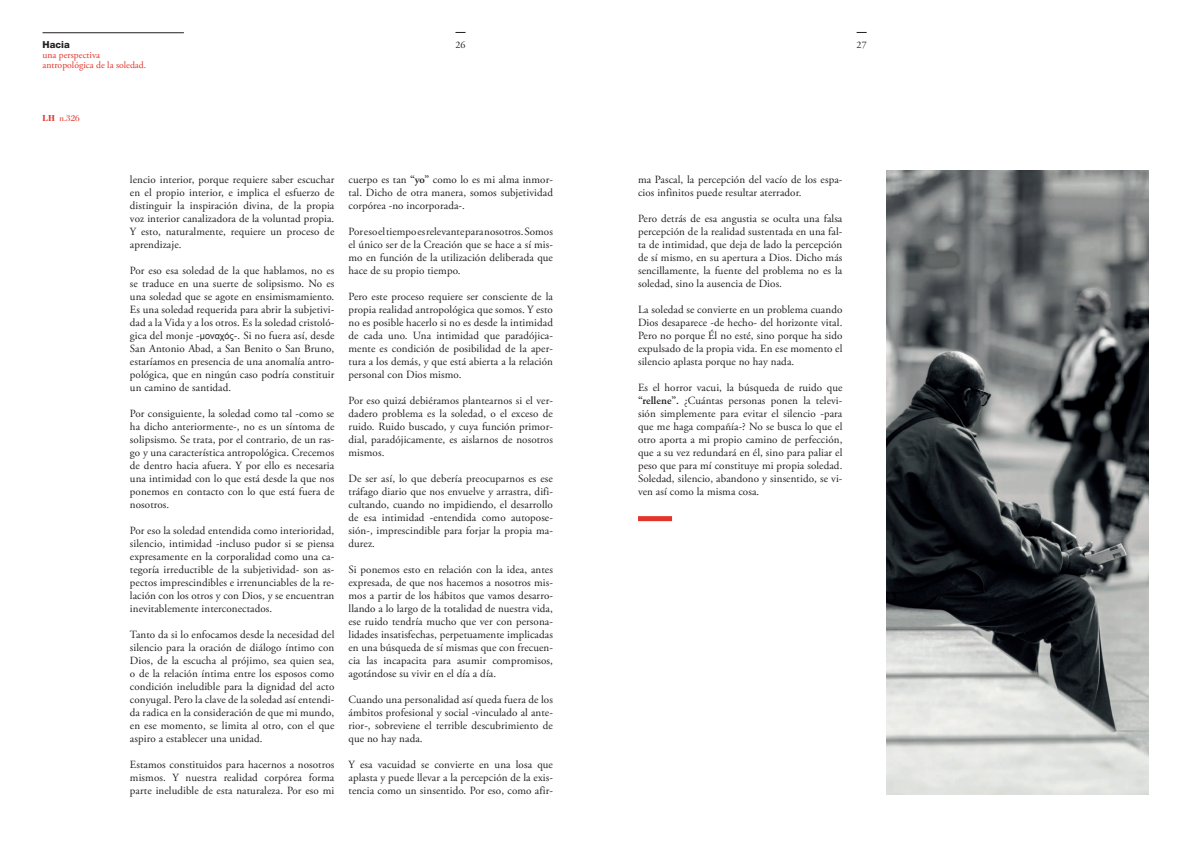
<style>
.page{position:relative;width:1191px;height:842px;background:#fff}
.page>*{position:absolute;margin:0;border:0;box-sizing:border-box;transform-origin:0 0}
.t1{font:11px/13px "Adobe Garamond Pro";letter-spacing:.01em;color:#231f20;text-align:justify}
.t2{font:10px "Adobe Garamond Pro";color:#231f20}
.t3{font:9.7px/10px "Adobe Garamond Pro";color:#e23429}
.t4{font:800 9.7px "Helvetica Neue LT Std";color:#231f20}
.t5{font:9px "Bodoni Std";color:#e23429}
.s1{font-weight:700}
.s2{font-family:"Arial";font-size:9px}
.s3{font-weight:600}
</style>
<div class="page">
<hr style="left:43px;top:33px;width:141px;height:1px;background:#231f20">
<img style="left:886px;top:170px;width:262px;height:624px">
<div style="left:638px;top:516px;width:34px;height:5px;background:#e23429"></div>
<p class="t4" style="left:43px;top:39px;width:29px">Hacia</p>
<p class="t3" style="left:43px;top:50px;width:105px">una perspectiva antropológica de la soledad.</p>
<p class="t5" style="left:43px;top:113px;width:39px"><span class="s1">LH</span> n.326</p>
<p class="t2" style="left:455px;top:39px;width:12px">26</p>
<p class="t2" style="left:856px;top:39px;width:12px">27</p>
<p class="t1" style="left:130px;top:173px;width:206px">lencio interior, porque requiere saber escuchar en el propio interior, e implica el esfuerzo de distinguir la inspiración divina, de la propia voz interior canalizadora de la voluntad propia.<br>Y esto, naturalmente, requiere un proceso de aprendizaje.</p>
<p class="t1" style="left:130px;top:264px;width:206px">Por eso esa soledad de la que hablamos, no es se traduce en una suerte de solipsismo. No es una soledad que se agote en ensimismamiento.<br>Es una soledad requerida para abrir la subjetivi&shy;dad a la Vida y a los otros. Es la soledad cristoló&shy;gica del monje -<span class="s2">μοναχός</span>-. Si no fuera así, desde San Antonio Abad, a San Benito o San Bruno, estaríamos en presencia de una anomalía antro&shy;pológica, que en ningún caso podría constituir un camino de santidad.</p>
<p class="t1" style="left:130px;top:407px;width:206px">Por consiguiente, la soledad como tal -como se ha dicho anteriormente-, no es un síntoma de solipsismo. Se trata, por el contrario, de un ras&shy;go y una característica antropológica. Crecemos de dentro hacia afuera. Y por ello es necesaria una intimidad con lo que está desde la que nos ponemos en contacto con lo que está fuera de nosotros.</p>
<p class="t1" style="left:130px;top:525px;width:206px">Por eso la soledad entendida como interioridad, silencio, intimidad -incluso pudor si se piensa expresamente en la corporalidad como una ca&shy;tegoría irreductible de la subjetividad- son as&shy;pectos imprescindibles e irrenunciables de la re&shy;lación con los otros y con Dios, y se encuentran inevitablemente interconectados.</p>
<p class="t1" style="left:130px;top:629px;width:206px">Tanto da si lo enfocamos desde la necesidad del silencio para la oración de diálogo íntimo con Dios, de la escucha al prójimo, sea quien sea, o de la relación íntima entre los esposos como condición ineludible para la dignidad del acto conyugal. Pero la clave de la soledad así entendi&shy;da radica en la consideración de que mi mundo, en ese momento, se limita al otro, con el que aspiro a establecer una unidad.</p>
<p class="t1" style="left:130px;top:759px;width:206px">Estamos constituidos para hacernos a nosotros mismos. Y nuestra realidad corpórea forma parte ineludible de esta naturaleza. Por eso mi</p>
<p class="t1" style="left:348px;top:174px;width:206px">cuerpo es tan <span class="s3">“yo”</span> como lo es mi alma inmor&shy;tal. Dicho de otra manera, somos subjetividad corpórea -no incorporada-.</p>
<p class="t1" style="left:348px;top:226px;width:206px">Por eso el tiempo es relevante para nosotros. Somos el único ser de la Creación que se hace a sí mis&shy;mo en función de la utilización deliberada que hace de su propio tiempo.</p>
<p class="t1" style="left:348px;top:291px;width:206px">Pero este proceso requiere ser consciente de la propia realidad antropológica que somos. Y esto no es posible hacerlo si no es desde la intimidad de cada uno. Una intimidad que paradójica&shy;mente es condición de posibilidad de la aper&shy;tura a los demás, y que está abierta a la relación personal con Dios mismo.</p>
<p class="t1" style="left:348px;top:395px;width:206px">Por eso quizá debiéramos plantearnos si el ver&shy;dadero problema es la soledad, o el exceso de ruido. Ruido buscado, y cuya función primor&shy;dial, paradójicamente, es aislarnos de nosotros mismos.</p>
<p class="t1" style="left:348px;top:473px;width:206px">De ser así, lo que debería preocuparnos es ese tráfago diario que nos envuelve y arrastra, difi&shy;cultando, cuando no impidiendo, el desarrollo de esa intimidad -entendida como autopose&shy;sión-, imprescindible para forjar la propia ma&shy;durez.</p>
<p class="t1" style="left:348px;top:564px;width:206px">Si ponemos esto en relación con la idea, antes expresada, de que nos hacemos a nosotros mis&shy;mos a partir de los hábitos que vamos desarro&shy;llando a lo largo de la totalidad de nuestra vida, ese ruido tendría mucho que ver con persona&shy;lidades insatisfechas, perpetuamente implicadas en una búsqueda de sí mismas que con frecuen&shy;cia las incapacita para asumir compromisos, agotándose su vivir en el día a día.</p>
<p class="t1" style="left:348px;top:694px;width:206px">Cuando una personalidad así queda fuera de los ámbitos profesional y social -vinculado al ante&shy;rior-, sobreviene el terrible descubrimiento de que no hay nada.</p>
<p class="t1" style="left:348px;top:759px;width:206px">Y esa vacuidad se convierte en una losa que aplasta y puede llevar a la percepción de la exis&shy;tencia como un sinsentido. Por eso, como afir-</p>
<p class="t1" style="left:638px;top:174px;width:206px">ma Pascal, la percepción del vacío de los espa&shy;cios infinitos puede resultar aterrador.</p>
<p class="t1" style="left:638px;top:213px;width:206px">Pero detrás de esa angustia se oculta una falsa percepción de la realidad sustentada en una fal&shy;ta de intimidad, que deja de lado la percepción de sí mismo, en su apertura a Dios. Dicho más sencillamente, la fuente del problema no es la soledad, sino la ausencia de Dios.</p>
<p class="t1" style="left:638px;top:304px;width:206px">La soledad se convierte en un problema cuando Dios desaparece -de hecho- del horizonte vital.<br>Pero no porque Él no esté, sino porque ha sido expulsado de la propia vida. En ese momento el silencio aplasta porque no hay nada.</p>
<p class="t1" style="left:638px;top:382px;width:206px">Es el horror vacui, la búsqueda de ruido que <span class="s3">“rellene”.</span> ¿Cuántas personas ponen la televi&shy;sión simplemente para evitar el silencio -para que me haga compañía-? No se busca lo que el otro aporta a mi propio camino de perfección, que a su vez redundará en él, sino para paliar el peso que para mí constituye mi propia soledad.<br>Soledad, silencio, abandono y sinsentido, se vi&shy;ven así como la misma cosa.</p>
</div>
